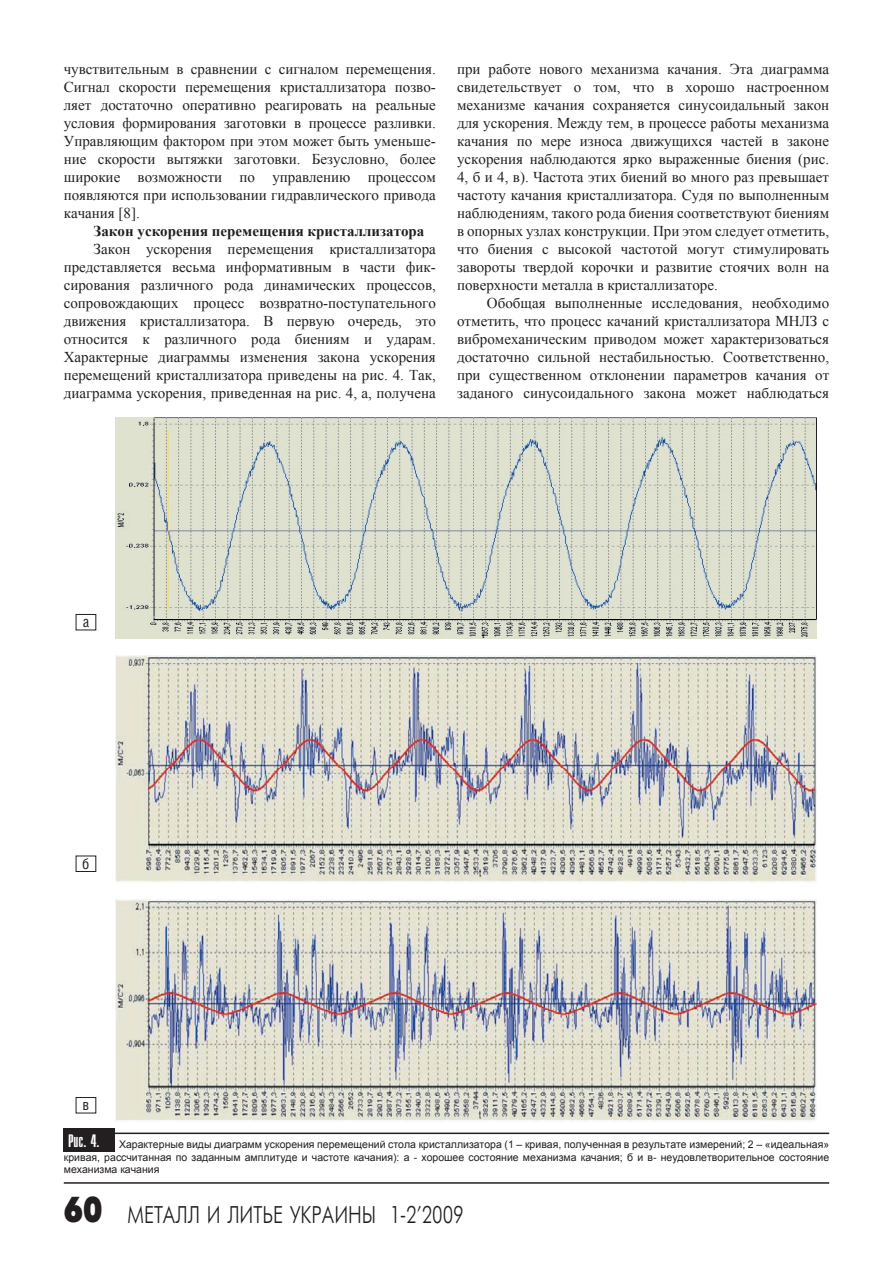
<style>
.page{position:relative;width:893px;height:1263px;background:#fff}
.page>*{position:absolute;margin:0;border:0;box-sizing:border-box;transform-origin:0 0}
.t1{font:24px "Futuris Cyrillic";color:#231f20;scale:.8 1}
.t2{font:15px/18px "Times New Roman";color:#231f20;text-align:justify}
.t3{font:700 15px "Times New Roman";color:#231f20}
.t4{font:15px "Helios Cond";color:#231f20}
.t5{font:10.5px/12.6px "Arial";color:#231f20;text-align:justify}
.s1{font-family:"Compact C";font-size:18px;color:#fff}
.s2{font-family:"Futuris XC";font-weight:700;font-size:36px}
</style>
<div class="page">
<hr style="left:64px;top:1182px;width:765px;height:2px;background:#231f20">
<img style="left:115px;top:418px;width:701px;height:220px">
<img style="left:115px;top:655px;width:701px;height:227px">
<img style="left:115px;top:900px;width:701px;height:221px">
<div style="left:64px;top:1128px;width:51px;height:24px;background:#231f20"></div>
<hr style="left:115px;top:1132px;width:714px;height:2px;background:#231f20">
<div style="left:76px;top:1097px;width:20px;height:16px;border:1px solid #231f20"></div>
<div style="left:76px;top:856px;width:20px;height:16px;border:1px solid #231f20"></div>
<div style="left:76px;top:614px;width:20px;height:16px;border:1px solid #231f20"></div>
<p class="t2" style="left:64px;top:60px;width:374px">чувствительным в сравнении с сигналом перемещения.<br>Сигнал скорости перемещения кристаллизатора позво&shy;ляет достаточно оперативно реагировать на реальные условия формирования заготовки в процессе разливки.<br>Управляющим фактором при этом может быть уменьше&shy;ние скорости вытяжки заготовки. Безусловно, более широкие возможности по управлению процессом появляются при использовании гидравлического привода качания [8].</p>
<p class="t3" style="left:94px;top:221px;width:332px">Закон ускорения перемещения кристаллизатора</p>
<p class="t2" style="left:64px;top:240px;width:374px;text-indent:30px">Закон ускорения перемещения кристаллизатора представляется весьма информативным в части фик&shy;сирования различного рода динамических процессов, сопровождающих процесс возвратно-поступательного движения кристаллизатора. В первую очередь, это относится к различного рода биениям и ударам.<br>Характерные диаграммы изменения закона ускорения перемещений кристаллизатора приведены на рис. 4. Так, диаграмма ускорения, приведенная на рис. 4, а, получена</p>
<p class="t2" style="left:457px;top:60px;width:374px">при работе нового механизма качания. Эта диаграмма свидетельствует о том, что в хорошо настроенном механизме качания сохраняется синусоидальный закон для ускорения. Между тем, в процессе работы механизма качания по мере износа движущихся частей в законе ускорения наблюдаются ярко выраженные биения (рис.<br>4, б и 4, в). Частота этих биений во много раз превышает частоту качания кристаллизатора. Судя по выполненным наблюдениям, такого рода биения соответствуют биениям в опорных узлах конструкции. При этом следует отметить, что биения с высокой частотой могут стимулировать завороты твердой корочки и развитие стоячих волн на поверхности металла в кристаллизаторе.</p>
<p class="t2" style="left:457px;top:294px;width:374px;text-indent:30px">Обобщая выполненные исследования, необходимо отметить, что процесс качаний кристаллизатора МНЛЗ с вибромеханическим приводом может характеризоваться достаточно сильной нестабильностью. Соответственно, при существенном отклонении параметров качания от заданого синусоидального закона может наблюдаться</p>
<p class="t4" style="left:83px;top:613px;width:8px">а</p>
<p class="t4" style="left:82px;top:854px;width:9px">б</p>
<p class="t4" style="left:83px;top:1096px;width:8px">в</p>
<p class="t5" style="left:64px;top:1138px;width:767px;text-indent:4px"><span class="s1">Рис. 4.</span> Характерные виды диаграмм ускорения перемещений стола кристаллизатора (1 – кривая, полученная в результате измерений; 2 – «идеальная» кривая, рассчитанная по заданным амплитуде и частоте качания): а - хорошее состояние механизма качания; б и в- неудовлетворительное состояние механизма качания</p>
<h1 class="t1" style="left:64px;top:1202px;width:502px"><span class="s2">60</span> МЕТАЛЛ И ЛИТЬЕ УКРАИНЫ 1-2’2009</h1>
</div>
